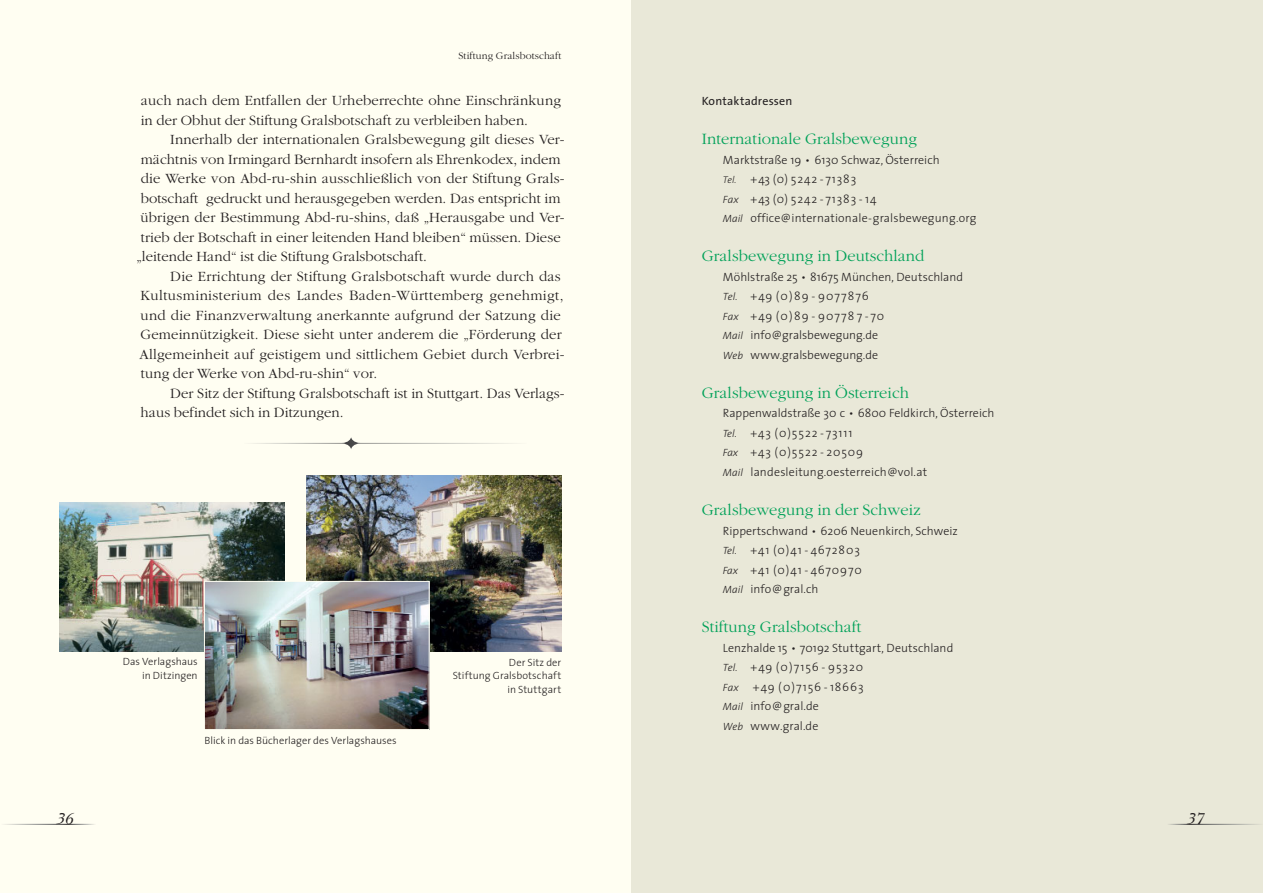
<style>
.page{position:relative;width:1263px;height:893px;background:#fff}
.page>*{position:absolute;margin:0;border:0;box-sizing:border-box;transform-origin:0 0}
.t1{font:300 16.5px "Garamond";letter-spacing:.005em;color:#00a158}
.t2{font:italic 16.5px "New Baskerville";color:#231f20}
.t3{font:300 14.7px/19.5px "Garamond";letter-spacing:.01em;color:#231f20}
.t4{font:300 12px/19.5px "The Sans";letter-spacing:.005em;color:#231f20}
.t5{font:12px "The Sans";letter-spacing:.015em;color:#231f20}
.t6{font:300 10.5px/13.5px "The Sans";color:#231f20;text-align:right}
.t7{font:300 10.5px "Garamond";letter-spacing:.01em;color:#231f20}
.s1{font-style:italic;font-size:9.75px}
.s2{font-style:italic;font-size:10.5px}
</style>
<div class="page">
<div style="left:0;top:0;width:631px;height:893px;background:#fffef2"></div>
<div style="left:631px;top:0;width:632px;height:893px;background:#e9e8d8"></div>
<svg style="left:253px;top:437px;width:260px;height:12px"></svg>
<hr style="left:0;top:824px;width:98px;height:1px;background:#fff">
<hr style="left:1165px;top:824px;width:98px;height:1px;background:#fff">
<img style="left:306px;top:476px;width:255px;height:175px">
<img style="left:60px;top:503px;width:225px;height:148px">
<img style="left:206px;top:583px;width:221px;height:145px">
<div style="left:204px;top:581px;width:225px;height:149px;border:1px solid #fffef2"></div>
<p class="t7" style="left:458px;top:52px;width:104px">Stiftung Gralsbotschaft</p>
<p class="t3" style="left:141px;top:92px;width:422px">auch nach dem Entfallen der Urheberrechte ohne Einschränkung in der Obhut der Stiftung Gralsbotschaft zu verbleiben haben.</p>
<p class="t3" style="left:137px;top:131px;width:430px;text-indent:34px">Innerhalb der internationalen Gralsbewegung gilt dieses Ver&shy;mächtnis von Irmingard Bernhardt insofern als Ehrenkodex, indem die Werke von Abd-ru-shin ausschließlich von der Stiftung Grals&shy;botschaft gedruckt und herausgegeben werden. Das entspricht im übrigen der Bestimmung Abd-ru-shins, daß „Herausgabe und Ver&shy;trieb der Botschaft in einer leitenden Hand bleiben“ müssen. Diese „leitende Hand“ ist die Stiftung Gralsbotschaft.</p>
<p class="t3" style="left:139px;top:268px;width:427px;text-indent:31px">Die Errichtung der Stiftung Gralsbotschaft wurde durch das Kultusministerium des Landes Baden-Württemberg genehmigt, und die Finanzverwaltung anerkannte aufgrund der Satzung die Gemeinnützigkeit. Diese sieht unter anderem die „Förderung der Allgemeinheit auf geistigem und sittlichem Gebiet durch Verbrei&shy;tung der Werke von Abd-ru-shin“ vor.</p>
<p class="t3" style="left:141px;top:385px;width:425px;text-indent:30px">Der Sitz der Stiftung Gralsbotschaft ist in Stuttgart. Das Verlags&shy;haus befindet sich in Ditzungen.</p>
<p class="t6" style="left:123px;top:656px;width:76px">Das Verlagshaus in Ditzingen</p>
<p class="t6" style="left:453px;top:656px;width:110px">Der Sitz der<br>Stiftung Gralsbotschaft in Stuttgart</p>
<p class="t6" style="left:205px;top:734px;width:194px">Blick in das Bücherlager des Verlagshauses</p>
<p class="t5" style="left:702px;top:97px;width:92px">Kontaktadressen</p>
<p class="t1" style="left:702px;top:133px;width:217px">Internationale Gralsbewegung</p>
<p class="t4" style="left:723px;top:151px;width:255px">Marktstraße 19 • 6130 Schwaz, Österreich<br><span class="s1">Tel.</span> +43 (0) 5242 -71383<br><span class="s2">Fax</span> +43 (0) 5242 -71383 - 14<br><span class="s2">Mail</span> office@internationale-gralsbewegung.org</p>
<p class="t1" style="left:702px;top:250px;width:224px">Gralsbewegung in Deutschland</p>
<p class="t4" style="left:723px;top:268px;width:242px">Möhlstraße 25 • 81675 München, Deutschland<br><span class="s2">Tel.</span> +49 (0)89 - 9077876<br><span class="s2">Fax</span> +49 (0)89 - 90778 7 -70<br><span class="s2">Mail</span> info@gralsbewegung.de<br><span class="s2">Web</span> www.gralsbewegung.de</p>
<p class="t1" style="left:702px;top:386px;width:209px">Gralsbewegung in Österreich</p>
<p class="t4" style="left:723px;top:405px;width:273px">Rappenwaldstraße 30 c • 6800 Feldkirch, Österreich <span class="s2">Tel.</span> +43 (0)5522 -73111<br><span class="s2">Fax</span> +43 (0)5522 - 20509<br><span class="s2">Mail</span> landesleitung.oesterreich@vol.at</p>
<p class="t1" style="left:702px;top:503px;width:221px">Gralsbewegung in der Schweiz</p>
<p class="t4" style="left:723px;top:522px;width:237px">Rippertschwand • 6206 Neuenkirch, Schweiz<br><span class="s2">Tel.</span> +41 (0)41 - 4672803<br><span class="s2">Fax</span> +41 (0)41 - 4670970<br><span class="s2">Mail</span> info@gral.ch</p>
<p class="t1" style="left:702px;top:620px;width:161px">Stiftung Gralsbotschaft</p>
<p class="t4" style="left:723px;top:639px;width:232px">Lenzhalde 15 • 70192 Stuttgart, Deutschland<br><span class="s2">Tel.</span> +49 (0)7156 - 95320<br><span class="s2">Fax</span> +49 (0)7156 - 18663<br><span class="s2">Mail</span> info@gral.de<br><span class="s2">Web</span> www.gral.de</p>
<p class="t2" style="left:56px;top:813px;width:19px">36</p>
<p class="t2" style="left:1186px;top:813px;width:19px">37</p>
</div>
